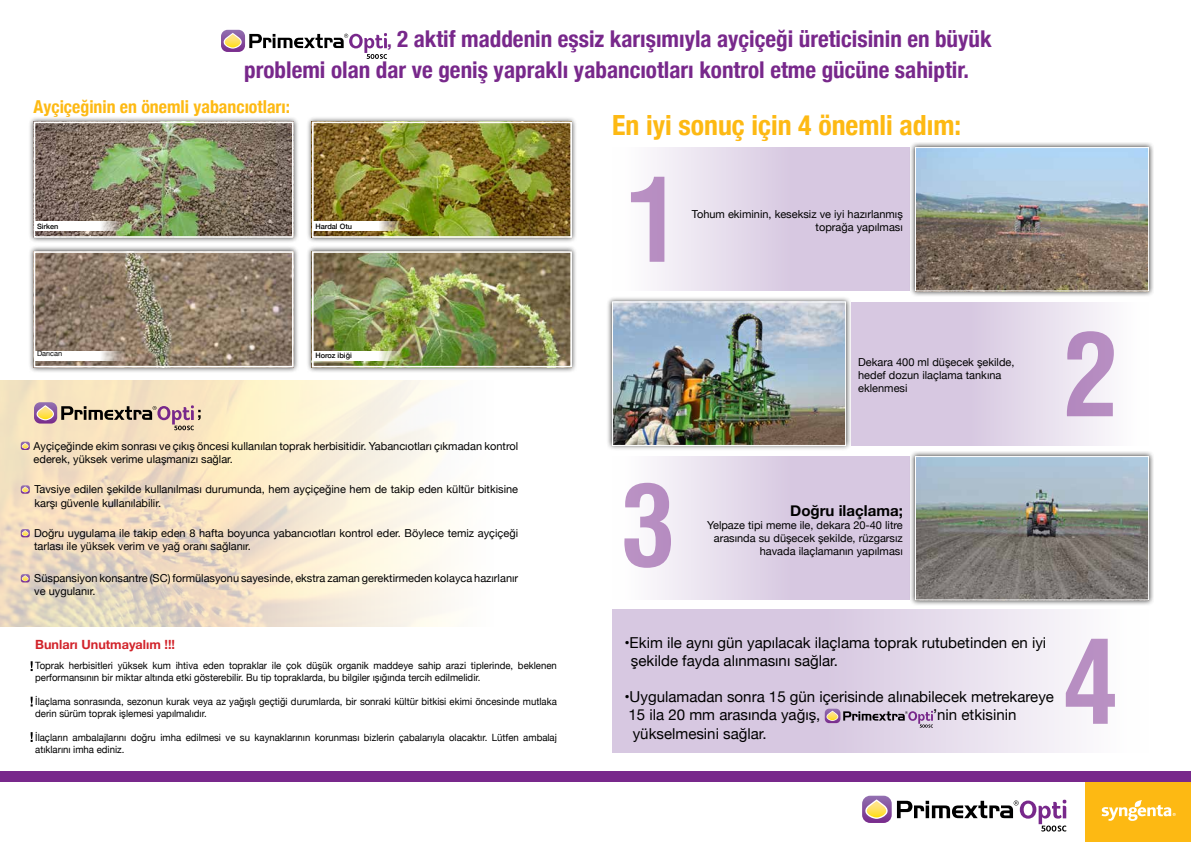
<style>
.page{position:relative;width:1191px;height:842px;background:#fff}
.page>*{position:absolute;margin:0;border:0;box-sizing:border-box;transform-origin:0 0}
.t1{font:700 condensed 27.8px "Helvetica Neue";color:#fdb913}
.t2{font:700 condensed 23.1px/30.5px "Helvetica Neue";color:#78288b}
.t3{font:700 condensed 17.8px "Helvetica Neue";color:#fdb913}
.t4{font:15.1px/18.1px "Helvetica Neue";color:#000}
.t5{font:700 15.1px "Helvetica Neue";color:#000}
.t6{font:700 12.7px "Helvetica Neue";color:#d2232a}
.t7{font:11px/13.2px "Helvetica Neue";color:#000}
.t8{font:10px/12px "Helvetica Neue";color:#000;scale:.96 1}
.t9{font:500 7.4px "Helvetica Neue";color:#000}
.t10{font:7.4px "Helvetica Neue";color:#000}
.s1{font-stretch:normal;font-size:17.1px}
</style>
<div class="page">
<div style="left:1086px;top:771px;width:105px;height:71px;background:#fdb913"></div>
<div style="left:0;top:771px;width:1191px;height:10px;background:#78288b"></div>
<svg style="left:1101px;top:800px;width:74px;height:21px"></svg>
<svg style="left:862px;top:796px;width:29px;height:27px"></svg>
<svg style="left:897px;top:800px;width:169px;height:31px"></svg>
<div style="left:28px;top:116px;width:271px;height:127px;background:#000;opacity:.75"></div>
<img style="left:37px;top:125px;width:254px;height:110px">
<div style="left:34px;top:122px;width:260px;height:116px;border:2px solid #fff"></div>
<div style="left:28px;top:246px;width:271px;height:127px;background:#000;opacity:.75"></div>
<img style="left:37px;top:254px;width:254px;height:110px">
<div style="left:34px;top:251px;width:260px;height:116px;border:2px solid #fff"></div>
<div style="left:306px;top:116px;width:271px;height:127px;background:#000;opacity:.75"></div>
<img style="left:315px;top:125px;width:254px;height:110px">
<div style="left:312px;top:122px;width:260px;height:116px;border:2px solid #fff"></div>
<div style="left:306px;top:246px;width:271px;height:127px;background:#000;opacity:.75"></div>
<img style="left:315px;top:254px;width:254px;height:110px">
<div style="left:312px;top:251px;width:260px;height:116px;border:2px solid #fff"></div>
<svg style="left:35px;top:222px;width:93px;height:9px"></svg>
<svg style="left:35px;top:351px;width:93px;height:9px"></svg>
<svg style="left:314px;top:222px;width:92px;height:9px"></svg>
<svg style="left:313px;top:351px;width:93px;height:9px"></svg>
<svg style="left:221px;top:30px;width:166px;height:29px"></svg>
<div style="left:612px;top:147px;width:298px;height:144px;background:linear-gradient(to right,#faf8fb,#cdbbda)"></div>
<div style="left:909px;top:142px;width:245px;height:155px;background:#000;opacity:.75"></div>
<img style="left:917px;top:149px;width:229px;height:140px">
<div style="left:915px;top:147px;width:233px;height:144px;border:1px solid #fff"></div>
<svg style="left:631px;top:177px;width:33px;height:85px"></svg>
<div style="left:612px;top:456px;width:298px;height:144px;background:linear-gradient(to right,#faf8fb,#cdbbda)"></div>
<div style="left:909px;top:451px;width:245px;height:155px;background:#000;opacity:.75"></div>
<img style="left:917px;top:458px;width:229px;height:140px">
<div style="left:915px;top:456px;width:233px;height:144px;border:1px solid #fff"></div>
<svg style="left:624px;top:483px;width:47px;height:85px"></svg>
<div style="left:851px;top:302px;width:297px;height:144px;background:linear-gradient(to right,#cdbada,#f9f7fa)"></div>
<div style="left:606px;top:296px;width:245px;height:155px;background:#000;opacity:.75"></div>
<img style="left:614px;top:304px;width:230px;height:140px">
<div style="left:612px;top:302px;width:234px;height:144px;border:1px solid #fff"></div>
<svg style="left:1066px;top:331px;width:47px;height:85px"></svg>
<div style="left:612px;top:609px;width:536px;height:144px;background:linear-gradient(to right,#cdbada,#faf8fb)"></div>
<svg style="left:1065px;top:639px;width:49px;height:85px"></svg>
<svg style="left:824px;top:709px;width:109px;height:19px"></svg>
<svg style="left:31px;top:661px;width:2px;height:10px"></svg>
<svg style="left:31px;top:697px;width:2px;height:9px"></svg>
<svg style="left:31px;top:732px;width:2px;height:10px"></svg>
<svg style="left:34px;top:402px;width:167px;height:28px"></svg>
<svg style="left:21px;top:442px;width:9px;height:8px"></svg>
<svg style="left:21px;top:485px;width:9px;height:9px"></svg>
<svg style="left:21px;top:529px;width:9px;height:8px"></svg>
<svg style="left:21px;top:574px;width:9px;height:8px"></svg>
<h2 class="t2" style="left:244px;top:22px;width:749px;text-indent:143px"><span class="s1">,</span> 2 aktif maddenin eşsiz karışımıyla ayçiçeği üreticisinin en büyük problemi olan dar ve geniş yapraklı yabancıotları kontrol etme gücüne sahiptir.</h2>
<h1 class="t1" style="left:612px;top:102px;width:350px">En iyi sonuç için 4 önemli adım:</h1>
<h3 class="t3" style="left:34px;top:91px;width:258px">Ayçiçeğinin en önemli yabancıotları:</h3>
<p class="t9" style="left:37px;top:220px;width:23px">Sirken</p>
<p class="t10" style="left:37px;top:348px;width:27px">Darıcan</p>
<p class="t9" style="left:315px;top:220px;width:38px">Hardal Otu</p>
<p class="t9" style="left:315px;top:350px;width:38px">Horoz ibiği</p>
<p class="t7" style="left:34px;top:440px;width:486px">Ayçiçeğinde ekim sonrası ve çıkış öncesi kullanılan toprak herbisitidir. Yabancıotları çıkmadan kontrol ederek, yüksek verime ulaşmanızı sağlar.</p>
<p class="t7" style="left:34px;top:483px;width:485px">Tavsiye edilen şekilde kullanılması durumunda, hem ayçiçeğine hem de takip eden kültür bitkisine karşı güvenle kullanılabilir.</p>
<p class="t7" style="left:34px;top:527px;width:485px">Doğru uygulama ile takip eden 8 hafta boyunca yabancıotları kontrol eder. Böylece temiz ayçiçeği tarlası ile yüksek verim ve yağ oranı sağlanır.</p>
<p class="t7" style="left:34px;top:572px;width:485px">Süspansiyon konsantre (SC) formülasyonu sayesinde, ekstra zaman gerektirmeden kolayca hazırlanır ve uygulanır.</p>
<p class="t6" style="left:35px;top:634px;width:141px">Bunları Unutmayalım !!!</p>
<p class="t8" style="left:35px;top:660px;width:545px">Toprak herbisitleri yüksek kum ihtiva eden topraklar ile çok düşük organik maddeye sahip arazi tiplerinde, beklenen performansının bir miktar altında etki gösterebilir. Bu tip topraklarda, bu bilgiler ışığında tercih edilmelidir.</p>
<p class="t8" style="left:35px;top:696px;width:545px">İlaçlama sonrasında, sezonun kurak veya az yağışlı geçtiği durumlarda, bir sonraki kültür bitkisi ekimi öncesinde mutlaka derin sürüm toprak işlemesi yapılmalıdır.</p>
<p class="t8" style="left:35px;top:732px;width:545px">İlaçların ambalajlarını doğru imha edilmesi ve su kaynaklarının korunması bizlerin çabalarıyla olacaktır. Lütfen ambalaj atıklarını imha ediniz.</p>
<p class="t7" style="left:692px;top:208px;width:212px;text-align:right">Tohum ekiminin, keseksiz ve iyi hazırlanmış toprağa yapılması</p>
<p class="t7" style="left:858px;top:356px;width:158px">Dekara 400 ml düşecek şekilde, hedef dozun ilaçlama tankına eklenmesi</p>
<h3 class="t5" style="left:790px;top:499px;width:114px">Doğru ilaçlama;</h3>
<p class="t7" style="left:707px;top:519px;width:197px;text-align:right">Yelpaze tipi meme ile, dekara 20-40 litre arasında su düşecek şekilde, rüzgarsız havada ilaçlamanın yapılması</p>
<h3 class="t4" style="left:631px;top:635px;width:417px;text-indent:-7px">•Ekim ile aynı gün yapılacak ilaçlama toprak rutubetinden en iyi şekilde fayda alınmasını sağlar.</h3>
<h3 class="t4" style="left:624px;top:689px;width:431px">•Uygulamadan sonra 15 gün içerisinde alınabilecek metrekareye<br>15 ila 20 mm arasında yağış,</h3>
<h3 class="t4" style="left:933px;top:707px;width:85px">’nin etkisinin</h3>
<h3 class="t4" style="left:633px;top:725px;width:135px">yükselmesini sağlar.</h3>
</div>
